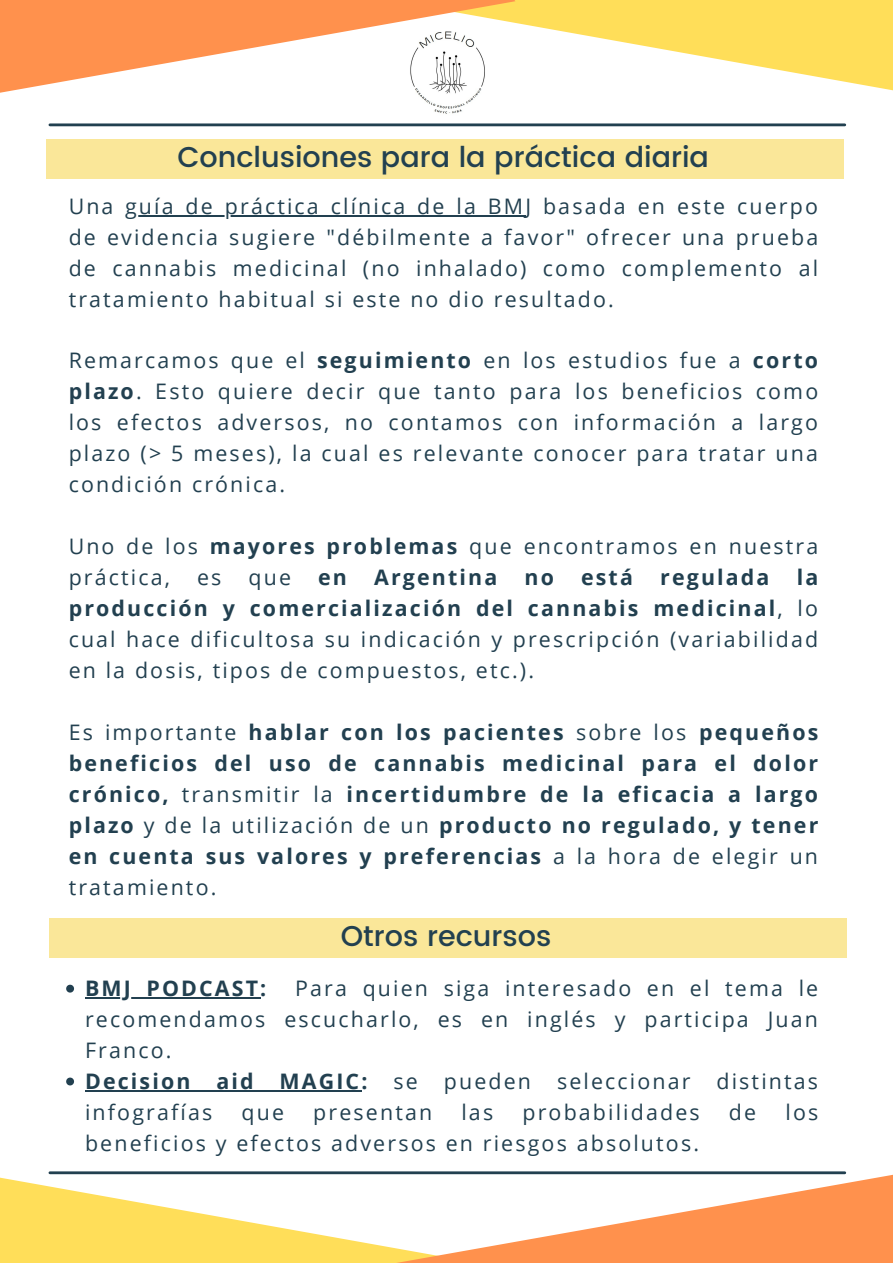
<style>
.page{position:relative;width:893px;height:1263px;background:#fff}
.page>*{position:absolute;margin:0;border:0;box-sizing:border-box;transform-origin:0 0}
.t1{font:500 28.65px "Poppins";color:#224050}
.t2{font:21.38px/31px "Open Sans";letter-spacing:.1em;color:#224050;text-align:justify}
.t3{font:700 21.38px/31px "Open Sans";letter-spacing:.1em;color:#224050;text-align:justify}
.s1{font-weight:700}
.s2{font-weight:400}
</style>
<div class="page">
<svg style="left:266px;top:0;width:627px;height:217px"></svg>
<svg style="left:0;top:0;width:515px;height:104px;fill:#ff914d"></svg>
<svg style="left:0;top:997px;width:376px;height:266px"></svg>
<svg style="left:376px;top:1171px;width:517px;height:92px"></svg>
<div style="left:46px;top:139px;width:797px;height:40px;background:#fae799"></div>
<hr style="left:125px;top:215px;width:400px;height:1px;background:#224050">
<div style="left:49px;top:918px;width:797px;height:40px;background:#fae799"></div>
<img style="left:400px;top:28px;width:93px;height:88px">
<hr style="left:50px;top:123px;width:794px;height:3px;background:#224050">
<svg style="left:66px;top:985px;width:8px;height:7px"></svg>
<hr style="left:85px;top:997px;width:175px;height:2px;background:#224050">
<svg style="left:66px;top:1077px;width:8px;height:8px"></svg>
<hr style="left:85px;top:1090px;width:276px;height:1px;background:#224050">
<hr style="left:50px;top:1171px;width:794px;height:3px;background:#224050">
<p class="t1" style="left:177px;top:141px;width:533px">Conclusiones para la práctica diaria</p>
<p class="t2" style="left:69px;top:190px;width:751px">Una guía de práctica clínica de la BMJ basada en este cuerpo de evidencia sugiere "débilmente a favor" ofrecer una prueba de cannabis medicinal (no inhalado) como complemento al tratamiento habitual si este no dio resultado.</p>
<p class="t2" style="left:69px;top:345px;width:751px">Remarcamos que el <span class="s1">seguimiento</span> en los estudios fue a <span class="s1">corto plazo</span>. Esto quiere decir que tanto para los beneficios como los efectos adversos, no contamos con información a largo plazo (&gt; 5 meses), la cual es relevante conocer para tratar una condición crónica.</p>
<p class="t2" style="left:69px;top:530px;width:751px">Uno de los <span class="s1">mayores problemas</span> que encontramos en nuestra práctica,</p>
<p class="t2" style="left:197px;top:561px;width:26px">es</p>
<p class="t2" style="left:248px;top:561px;width:44px">que</p>
<p class="t3" style="left:318px;top:561px;width:30px">en</p>
<p class="t3" style="left:374px;top:561px;width:125px">Argentina</p>
<p class="t3" style="left:524px;top:561px;width:31px">no</p>
<p class="t3" style="left:581px;top:561px;width:53px">está</p>
<p class="t3" style="left:660px;top:561px;width:111px">regulada</p>
<p class="t2" style="left:69px;top:561px;width:751px;text-indent:728px"><span class="s1">la producción y comercialización del cannabis medicinal</span>, lo cual hace dificultosa su indicación y prescripción (variabilidad en la dosis, tipos de compuestos, etc.).</p>
<p class="t3" style="left:69px;top:716px;width:751px"><span class="s2">Es importante</span> hablar con los pacientes <span class="s2">sobre los</span> pequeños beneficios del uso de cannabis medicinal para el dolor crónico, <span class="s2">transmitir la</span> incertidumbre de la eficacia a largo plazo <span class="s2">y de la utilización de un</span> producto no regulado, y tener en cuenta sus valores y preferencias <span class="s2">a la hora de elegir un tratamiento.</span></p>
<p class="t1" style="left:341px;top:919px;width:212px">Otros recursos</p>
<p class="t3" style="left:85px;top:972px;width:183px">BMJ PODCAST:</p>
<p class="t2" style="left:85px;top:972px;width:734px;text-indent:210px">Para quien siga interesado en el tema le recomendamos escucharlo, es en inglés y participa Juan Franco.</p>
<p class="t2" style="left:85px;top:1065px;width:734px"><span class="s1">Decision aid MAGIC:</span> se pueden seleccionar distintas infografías</p>
<p class="t2" style="left:241px;top:1096px;width:44px">que</p>
<p class="t2" style="left:313px;top:1096px;width:120px">presentan</p>
<p class="t2" style="left:461px;top:1096px;width:33px">las</p>
<p class="t2" style="left:522px;top:1096px;width:179px">probabilidades</p>
<p class="t2" style="left:729px;top:1096px;width:29px">de</p>
<p class="t2" style="left:785px;top:1096px;width:34px">los</p>
<p class="t2" style="left:85px;top:1127px;width:615px">beneficios y efectos adversos en riesgos absolutos.</p>
</div>
